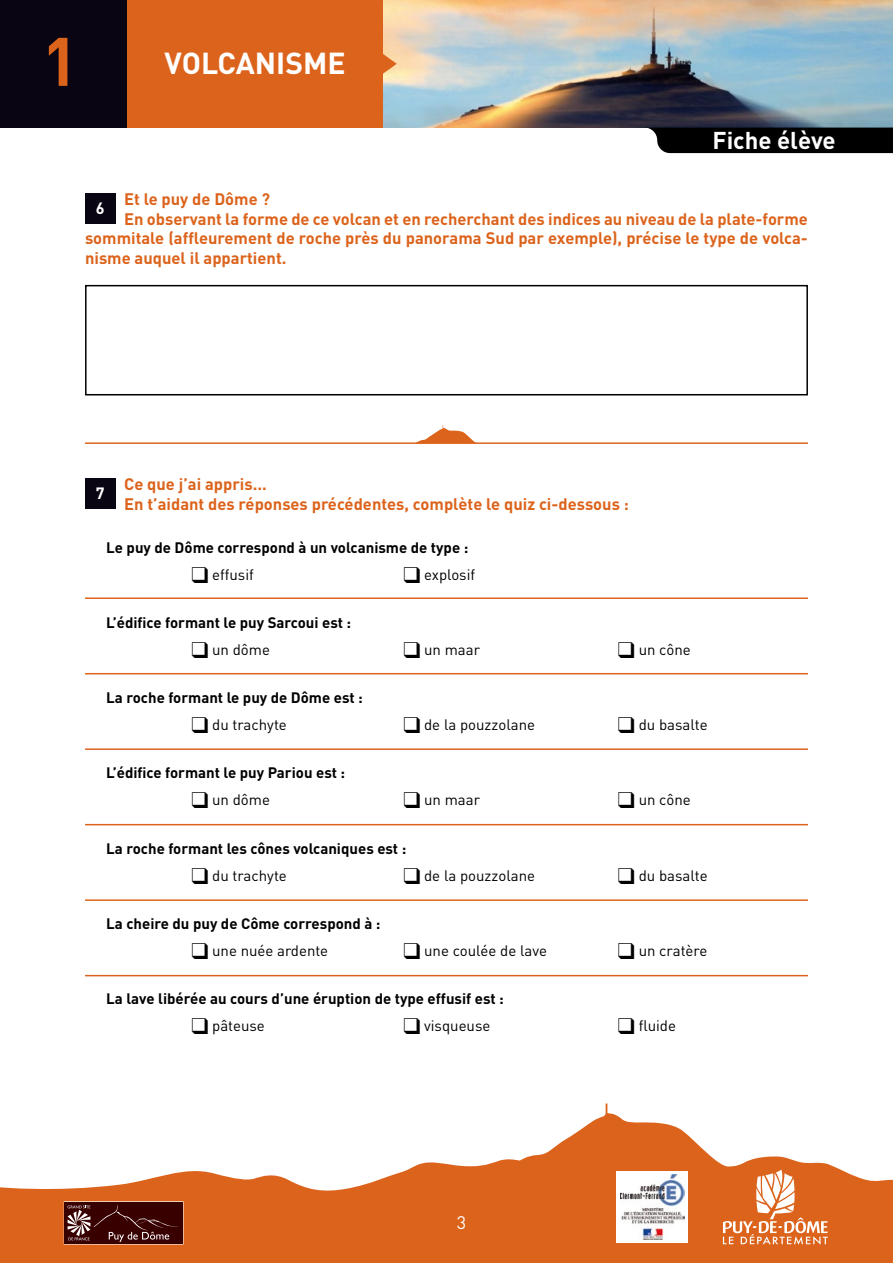
<style>
.page{position:relative;width:893px;height:1263px;background:#fff}
.page>*{position:absolute;margin:0;border:0;box-sizing:border-box;transform-origin:0 0}
.t1{font:700 67.5px "DIN";color:#dc631b}
.t2{font:700 30px "DIN";color:#fff}
.t3{font:700 24px "DIN";color:#fff}
.t4{font:18px "DIN";color:#fff}
.t5{font:700 16.5px/19.5px "DIN";color:#dc631b}
.t6{font:700 16.2px "DIN";color:#fff}
.t7{font:700 15px "DIN";color:#000}
.t8{font:15px "DIN";color:#000}
</style>
<div class="page">
<img style="left:383px;top:0;width:510px;height:128px">
<div style="left:85px;top:285px;width:723px;height:110px;border:2px solid #000"></div>
<svg style="left:0;top:1103px;width:893px;height:160px;fill:#dc631b"></svg>
<div style="left:0;top:0;width:128px;height:128px;background:#0a0512"></div>
<div style="left:128px;top:0;width:255px;height:128px;background:#dc631b"></div>
<div style="left:85px;top:193px;width:31px;height:31px;background:#0a0512"></div>
<div style="left:85px;top:478px;width:31px;height:31px;background:#0a0512"></div>
<svg style="left:417px;top:425px;width:58px;height:17px"></svg>
<hr style="left:85px;top:442px;width:723px;height:2px;background:#dc631b">
<svg style="left:383px;top:48px;width:14px;height:31px"></svg>
<div style="left:648px;top:128px;width:245px;height:25px;background:#000"></div>
<hr style="left:85px;top:597px;width:723px;height:2px;background:#dc631b">
<hr style="left:85px;top:673px;width:723px;height:1px;background:#dc631b">
<hr style="left:85px;top:748px;width:723px;height:2px;background:#dc631b">
<hr style="left:85px;top:824px;width:723px;height:1px;background:#dc631b">
<hr style="left:85px;top:899px;width:723px;height:2px;background:#dc631b">
<hr style="left:85px;top:975px;width:723px;height:1px;background:#dc631b">
<svg style="left:64px;top:1201px;width:120px;height:43px;background:#511e1e"></svg>
<div style="left:617px;top:1171px;width:71px;height:72px;background:#fff"></div>
<img style="left:620px;top:1175px;width:65px;height:65px">
<svg style="left:723px;top:1169px;width:105px;height:76px"></svg>
<h1 class="t1" style="left:42px;top:17px;width:38px">1</h1>
<h2 class="t2" style="left:165px;top:43px;width:183px">VOLCANISME</h2>
<h3 class="t3" style="left:712px;top:124px;width:125px">Fiche élève</h3>
<p class="t5" style="left:124px;top:189px;width:148px">Et le puy de Dôme ?</p>
<p class="t5" style="left:124px;top:208px;width:685px">En observant la forme de ce volcan et en recherchant des indices au niveau de la plate-forme</p>
<p class="t5" style="left:85px;top:228px;width:724px">sommitale (affleurement de roche près du panorama Sud par exemple), précise le type de volca-</p>
<p class="t5" style="left:85px;top:247px;width:203px">nisme auquel il appartient.</p>
<p class="t6" style="left:96px;top:198px;width:10px">6</p>
<p class="t6" style="left:96px;top:483px;width:10px">7</p>
<p class="t5" style="left:124px;top:474px;width:506px">Ce que j’ai appris...<br>En t’aidant des réponses précédentes, complète le quiz ci-dessous :</p>
<p class="t7" style="left:106px;top:537px;width:364px">Le puy de Dôme correspond à un volcanisme de type :</p>
<p class="t8" style="left:191px;top:565px;width:64px">❑ effusif</p>
<p class="t8" style="left:403px;top:565px;width:73px">❑ explosif</p>
<p class="t7" style="left:106px;top:612px;width:246px">L’édifice formant le puy Sarcoui est :</p>
<p class="t8" style="left:191px;top:640px;width:80px">❑ un dôme</p>
<p class="t8" style="left:403px;top:640px;width:78px">❑ un maar</p>
<p class="t8" style="left:618px;top:640px;width:74px">❑ un cône</p>
<p class="t7" style="left:106px;top:688px;width:258px">La roche formant le puy de Dôme est :</p>
<p class="t8" style="left:191px;top:715px;width:97px">❑ du trachyte</p>
<p class="t8" style="left:403px;top:715px;width:133px">❑ de la pouzzolane</p>
<p class="t8" style="left:618px;top:715px;width:91px">❑ du basalte</p>
<p class="t7" style="left:106px;top:763px;width:240px">L’édifice formant le puy Pariou est :</p>
<p class="t8" style="left:191px;top:790px;width:80px">❑ un dôme</p>
<p class="t8" style="left:403px;top:790px;width:78px">❑ un maar</p>
<p class="t8" style="left:618px;top:790px;width:74px">❑ un cône</p>
<p class="t7" style="left:106px;top:838px;width:301px">La roche formant les cônes volcaniques est :</p>
<p class="t8" style="left:191px;top:866px;width:97px">❑ du trachyte</p>
<p class="t8" style="left:403px;top:866px;width:133px">❑ de la pouzzolane</p>
<p class="t8" style="left:618px;top:866px;width:91px">❑ du basalte</p>
<p class="t7" style="left:106px;top:914px;width:276px">La cheire du puy de Côme correspond à :</p>
<p class="t8" style="left:191px;top:941px;width:138px">❑ une nuée ardente</p>
<p class="t8" style="left:403px;top:941px;width:145px">❑ une coulée de lave</p>
<p class="t8" style="left:618px;top:941px;width:91px">❑ un cratère</p>
<p class="t7" style="left:106px;top:989px;width:399px">La lave libérée au cours d’une éruption de type effusif est :</p>
<p class="t8" style="left:191px;top:1016px;width:75px">❑ pâteuse</p>
<p class="t8" style="left:403px;top:1016px;width:89px">❑ visqueuse</p>
<p class="t8" style="left:618px;top:1016px;width:60px">❑ fluide</p>
<p class="t4" style="left:457px;top:1211px;width:11px">3</p>
</div>
